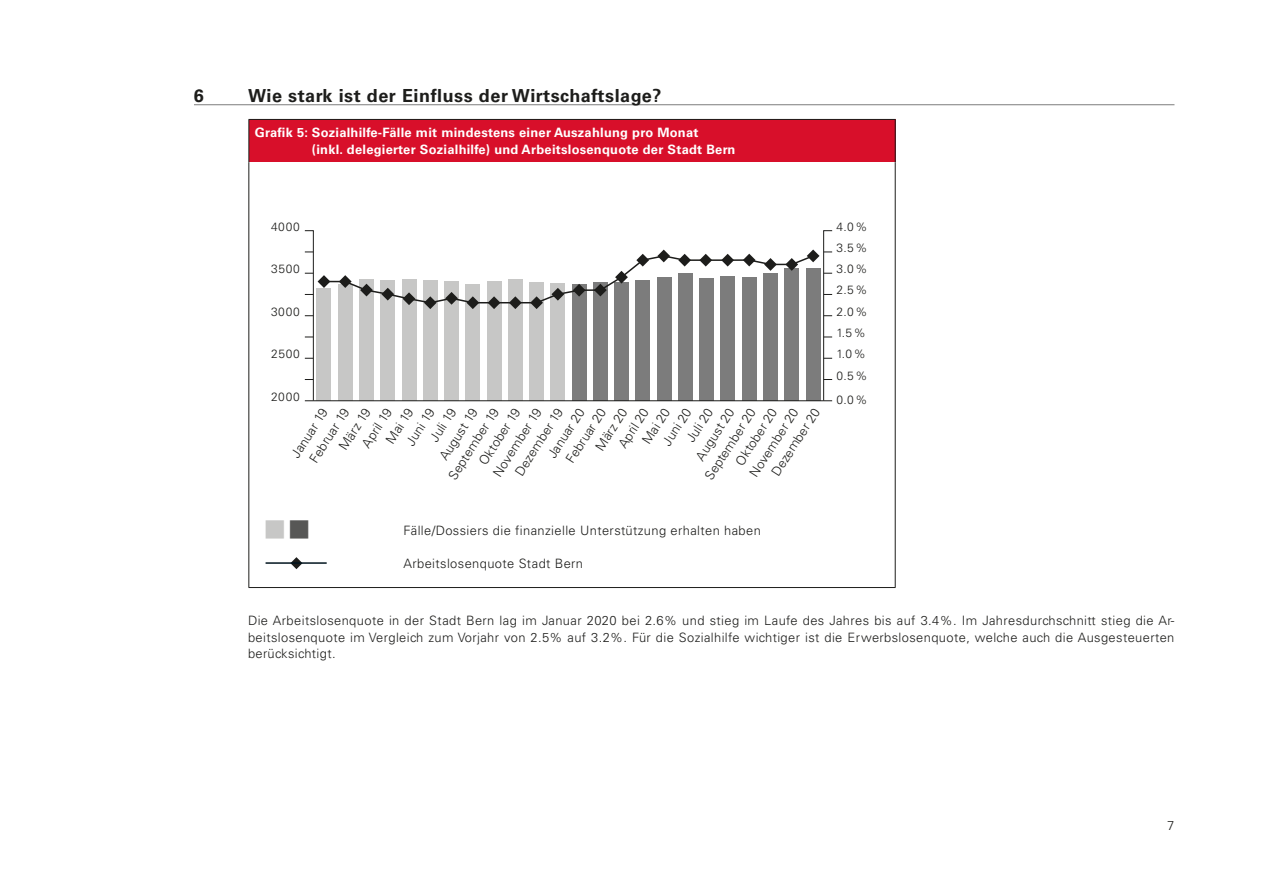
<style>
.page{position:relative;width:1263px;height:893px;background:#fff}
.page>*{position:absolute;margin:0;border:0;box-sizing:border-box;transform-origin:0 0}
.t1{font:700 18px "Univers LT Std";letter-spacing:.03em;color:#1d1d1b}
.t2{font:300 12.9px/16.5px "Univers LT Std";letter-spacing:.03em;color:#1d1d1b;text-align:justify}
.t3{font:700 12.9px/16.5px "Univers LT Std";letter-spacing:.02em;color:#fff}
.t4{font:300 12px/21.3px "Univers LT Std";letter-spacing:.07em;color:#1d1d1b}
</style>
<div class="page">
<hr style="left:194px;top:104px;width:980px;height:1px;background:#7c7c7c">
<div style="left:249px;top:119px;width:646px;height:43px;background:#d80f2a"></div>
<hr style="left:248px;top:119px;width:647px;height:1px;background:#1d1d1b">
<hr style="left:248px;top:120px;width:1px;height:42px;background:#1d1d1b">
<hr style="left:895px;top:120px;width:1px;height:42px;background:#1d1d1b">
<hr style="left:248px;top:162px;width:1px;height:425px;background:#1d1d1b">
<hr style="left:895px;top:162px;width:1px;height:425px;background:#1d1d1b">
<hr style="left:248px;top:587px;width:647px;height:1px;background:#1d1d1b">
<svg style="left:291px;top:557px;width:11px;height:12px"></svg>
<hr style="left:266px;top:562px;width:61px;height:2px;background:#00141e">
<svg style="left:304px;top:230px;width:529px;height:171px"></svg>
<h1 class="t1" style="left:194px;top:85px;width:12px">6</h1>
<h1 class="t1" style="left:248px;top:85px;width:415px">Wie stark ist der Einfluss der Wirtschaftslage?</h1>
<p class="t3" style="left:312px;top:125px;width:425px;text-indent:-57px">Grafik 5: Sozialhilfe-Fälle mit mindestens einer Auszahlung pro Monat<br>(inkl. delegierter Sozialhilfe) und Arbeitslosenquote der Stadt Bern</p>
<p class="t4" style="left:271px;top:216px;width:30px">4000</p>
<p class="t4" style="left:271px;top:258px;width:30px">3500</p>
<p class="t4" style="left:271px;top:301px;width:30px">3000</p>
<p class="t4" style="left:271px;top:343px;width:30px">2500</p>
<p class="t4" style="left:836px;top:216px;width:33px">4.0%<br>3.5%<br>3.0%<br>2.5%<br>2.0%<br>1.5%<br>1.0%<br>0.5%</p>
<p class="t4" style="left:271px;top:386px;width:30px">2000</p>
<p class="t4" style="left:836px;top:389px;width:33px">0.0%</p>
<p class="t2" style="left:511px;top:470px;width:79px;rotate:-57deg">Dezember 19</p>
<p class="t2" style="left:489px;top:470px;width:80px;rotate:-57deg">November 19</p>
<p class="t2" style="left:475px;top:459px;width:66px;rotate:-57deg">Oktober 19</p>
<p class="t2" style="left:436px;top:454px;width:60px;rotate:-57deg">August 19</p>
<p class="t2" style="left:335px;top:444px;width:48px;rotate:-57deg">März 19</p>
<p class="t2" style="left:444px;top:474px;width:84px;rotate:-57deg">September 19</p>
<p class="t2" style="left:358px;top:442px;width:46px;rotate:-57deg">April 19</p>
<p class="t2" style="left:306px;top:457px;width:63px;rotate:-57deg">Februar 19</p>
<p class="t2" style="left:402px;top:439px;width:43px;rotate:-57deg">Juni 19</p>
<p class="t2" style="left:382px;top:438px;width:41px;rotate:-57deg">Mai 19</p>
<p class="t2" style="left:426px;top:436px;width:39px;rotate:-57deg">Juli 19</p>
<p class="t2" style="left:767px;top:470px;width:79px;rotate:-57deg">Dezember 20</p>
<p class="t2" style="left:701px;top:474px;width:84px;rotate:-57deg">September 20</p>
<p class="t2" style="left:746px;top:471px;width:80px;rotate:-57deg">November 20</p>
<p class="t2" style="left:287px;top:452px;width:58px;rotate:-57deg">Januar 19</p>
<p class="t2" style="left:692px;top:455px;width:61px;rotate:-57deg">August 20</p>
<p class="t2" style="left:731px;top:460px;width:67px;rotate:-57deg">Oktober 20</p>
<p class="t2" style="left:591px;top:445px;width:49px;rotate:-57deg">März 20</p>
<p class="t2" style="left:562px;top:457px;width:64px;rotate:-57deg">Februar 20</p>
<p class="t2" style="left:659px;top:440px;width:43px;rotate:-57deg">Juni 20</p>
<p class="t2" style="left:638px;top:438px;width:41px;rotate:-57deg">Mai 20</p>
<p class="t2" style="left:614px;top:442px;width:46px;rotate:-57deg">April 20</p>
<p class="t2" style="left:544px;top:452px;width:58px;rotate:-57deg">Januar 20</p>
<p class="t2" style="left:682px;top:436px;width:39px;rotate:-57deg">Juli 20</p>
<p class="t2" style="left:403px;top:522px;width:359px">Fälle/Dossiers die finanzielle Unterstützung erhalten haben</p>
<p class="t2" style="left:403px;top:555px;width:181px">Arbeitslosenquote Stadt Bern</p>
<p class="t2" style="left:248px;top:612px;width:928px">Die Arbeitslosenquote in der Stadt Bern lag im Januar 2020 bei 2.6% und stieg im Laufe des Jahres bis auf 3.4%. Im Jahresdurchschnitt stieg die Ar&shy;beitslosenquote im Vergleich zum Vorjahr von 2.5% auf 3.2%. Für die Sozialhilfe wichtiger ist die Erwerbslosenquote, welche auch die Ausgesteuerten berücksichtigt.</p>
<p class="t2" style="left:1167px;top:817px;width:9px">7</p>
</div>
